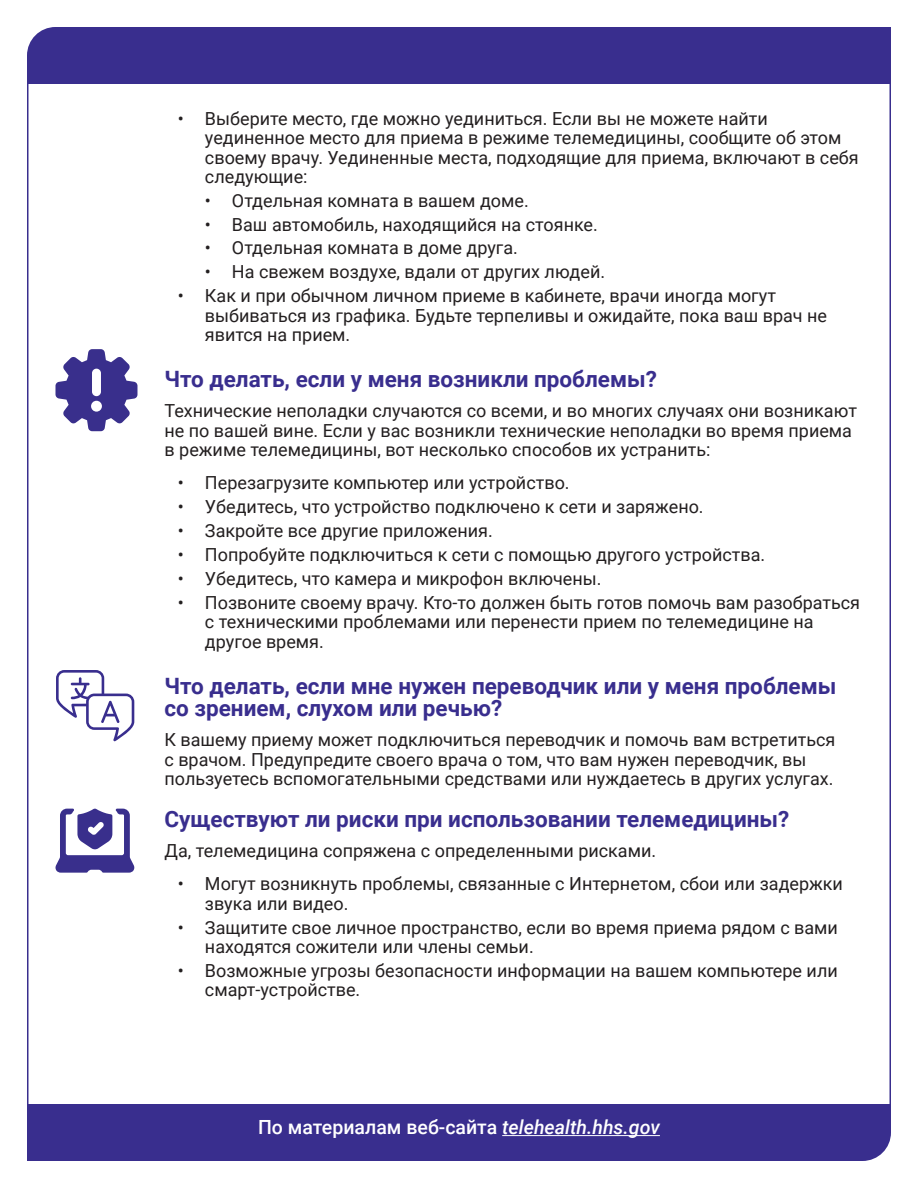
<style>
.page{position:relative;width:918px;height:1188px;background:#fff}
.page>*{position:absolute;margin:0;border:0;box-sizing:border-box;transform-origin:0 0}
.Mini_heading{font:700 22.5px/22.5px "Roboto";color:#392e8e}
.t1{font:500 19.5px "Roboto";color:#fff}
.Body{font:18px/19.5px "Roboto";color:#231f20}
.s1{font-style:italic}
</style>
<div class="page">
<div style="left:27px;top:27px;width:864px;height:57px;background:#392e8e"></div>
<div style="left:27px;top:1104px;width:864px;height:57px;background:#392e8e"></div>
<hr style="left:502px;top:1135px;width:158px;height:1px;background:#fff">
<svg style="left:56px;top:349px;width:81px;height:82px"></svg>
<svg style="left:56px;top:670px;width:78px;height:71px"></svg>
<svg style="left:56px;top:809px;width:78px;height:64px"></svg>
<p class="Body" style="left:205px;top:108px;width:655px;text-indent:-27px">• Выберите место, где можно уединиться. Если вы не можете найти уединенное место для приема в режиме телемедицины, сообщите об этом своему врачу. Уединенные места, подходящие для приема, включают в себя следующие:</p>
<p class="Body" style="left:205px;top:190px;width:325px">• Отдельная комната в вашем доме.</p>
<p class="Body" style="left:205px;top:214px;width:394px">• Ваш автомобиль, находящийся на стоянке.</p>
<p class="Body" style="left:205px;top:238px;width:314px">• Отдельная комната в доме друга.</p>
<p class="Body" style="left:205px;top:261px;width:402px">• На свежем воздухе, вдали от других людей.</p>
<p class="Body" style="left:205px;top:285px;width:624px;text-indent:-27px">• Как и при обычном личном приеме в кабинете, врачи иногда могут выбиваться из графика. Будьте терпеливы и ожидайте, пока ваш врач не явится на прием.</p>
<p class="Mini_heading" style="left:164px;top:367px;width:494px">Что делать, если у меня возникли проблемы?</p>
<p class="Body" style="left:164px;top:401px;width:694px">Технические неполадки случаются со всеми, и во многих случаях они возникают не по вашей вине. Если у вас возникли технические неполадки во время приема в режиме телемедицины, вот несколько способов их устранить:</p>
<p class="Body" style="left:178px;top:473px;width:393px">• Перезагрузите компьютер или устройство.</p>
<p class="Body" style="left:178px;top:496px;width:527px">• Убедитесь, что устройство подключено к сети и заряжено.</p>
<p class="Body" style="left:178px;top:520px;width:316px">• Закройте все другие приложения.</p>
<p class="Body" style="left:178px;top:544px;width:589px">• Попробуйте подключиться к сети с помощью другого устройства.</p>
<p class="Body" style="left:178px;top:568px;width:425px">• Убедитесь, что камера и микрофон включены.</p>
<p class="Body" style="left:205px;top:592px;width:657px;text-indent:-27px">• Позвоните своему врачу. Кто-то должен быть готов помочь вам разобраться с техническими проблемами или перенести прием по телемедицине на другое время.</p>
<p class="Mini_heading" style="left:164px;top:674px;width:674px">Что делать, если мне нужен переводчик или у меня проблемы со зрением, слухом или речью?</p>
<p class="Body" style="left:164px;top:730px;width:673px">К вашему приему может подключиться переводчик и помочь вам встретиться с врачом. Предупредите своего врача о том, что вам нужен переводчик, вы пользуетесь вспомогательными средствами или нуждаетесь в других услугах.</p>
<p class="Mini_heading" style="left:164px;top:807px;width:626px">Существуют ли риски при использовании телемедицины?</p>
<p class="Body" style="left:164px;top:841px;width:493px">Да, телемедицина сопряжена с определенными рисками.</p>
<p class="Body" style="left:205px;top:874px;width:639px;text-indent:-27px">• Могут возникнуть проблемы, связанные с Интернетом, сбои или задержки звука или видео.</p>
<p class="Body" style="left:205px;top:917px;width:635px;text-indent:-27px">• Защитите свое личное пространство, если во время приема рядом с вами находятся сожители или члены семьи.</p>
<p class="Body" style="left:205px;top:960px;width:634px;text-indent:-27px">• Возможные угрозы безопасности информации на вашем компьютере или смарт-устройстве.</p>
<p class="t1" style="left:258px;top:1114px;width:403px">По материалам веб-сайта <span class="s1">telehealth.hhs.gov</span></p>
</div>
